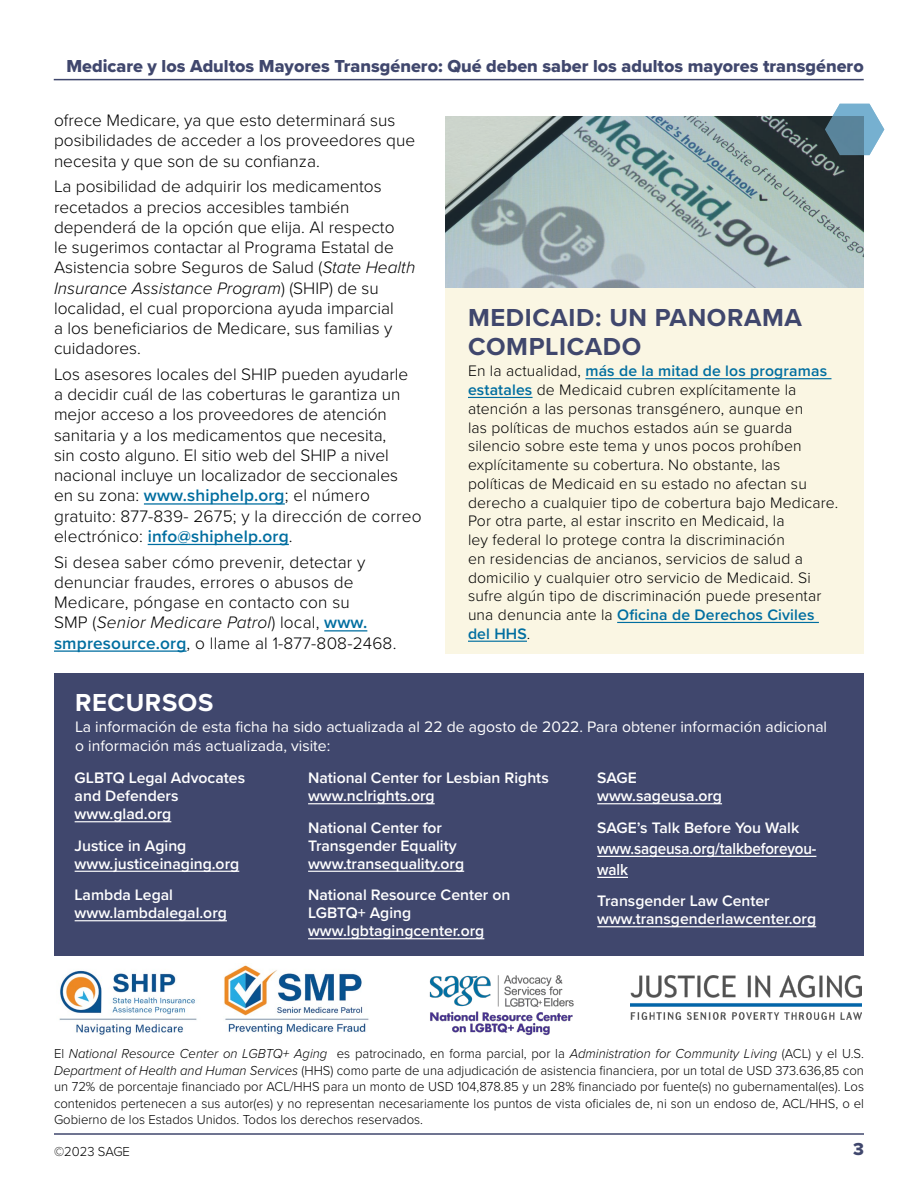
<style>
.page{position:relative;width:918px;height:1188px;background:#fff}
.page>*{position:absolute;margin:0;border:0;box-sizing:border-box;transform-origin:0 0}
.t1{font:700 25.5px/28.5px "Proxima Nova";letter-spacing:.025em;color:#40476d}
.t2{font:700 25.5px "Proxima Nova";letter-spacing:.025em;color:#fff}
.t3{font:18px "Proxima Nova Extrabld";color:#40476d}
.t4{font:300 17.25px/20.2px "Proxima Nova";color:#000}
.t5{font:600 16.5px/21px "Proxima Nova";letter-spacing:-.01em;color:#fff;scale:.92 1}
.t6{font:300 15.75px/18.8px "Proxima Nova";letter-spacing:.01em;color:#000}
.t7{font:600 15.75px/18px "Proxima Nova";color:#fff}
.t8{font:15.75px/18.8px "Proxima Nova";color:#fff}
.t9{font:300 13.5px/16.5px "Proxima Nova";color:#000;text-align:justify}
.s1{font-style:italic}
.s2{font-weight:600;color:#006ea0}
</style>
<div class="page">
<div style="left:446px;top:281px;width:418px;height:372px;background:#faf6e3"></div>
<img style="left:630px;top:975px;width:231px;height:45px">
<img style="left:59px;top:965px;width:310px;height:70px">
<img style="left:429px;top:975px;width:145px;height:61px">
<hr style="left:54px;top:79px;width:810px;height:1px;background:#40476d">
<hr style="left:54px;top:1133px;width:810px;height:2px;background:#40476d">
<hr style="left:585px;top:378px;width:247px;height:1px;background:#006ea0">
<hr style="left:468px;top:397px;width:65px;height:1px;background:#006ea0">
<hr style="left:617px;top:622px;width:202px;height:1px;background:#006ea0">
<hr style="left:468px;top:641px;width:59px;height:1px;background:#006ea0">
<hr style="left:144px;top:503px;width:141px;height:2px;background:#006ea0">
<hr style="left:148px;top:544px;width:141px;height:1px;background:#006ea0">
<hr style="left:324px;top:630px;width:43px;height:2px;background:#006ea0">
<hr style="left:54px;top:650px;width:133px;height:2px;background:#006ea0">
<div style="left:54px;top:673px;width:810px;height:282px;background:#40476d"></div>
<svg style="left:446px;top:116px;width:418px;height:171px"></svg>
<hr style="left:75px;top:821px;width:96px;height:1px;background:#fff">
<hr style="left:75px;top:871px;width:164px;height:1px;background:#fff">
<hr style="left:75px;top:920px;width:152px;height:1px;background:#fff">
<svg style="left:825px;top:104px;width:59px;height:51px"></svg>
<hr style="left:308px;top:803px;width:127px;height:1px;background:#fff">
<hr style="left:308px;top:871px;width:156px;height:1px;background:#fff">
<hr style="left:308px;top:938px;width:176px;height:1px;background:#fff">
<hr style="left:597px;top:803px;width:125px;height:1px;background:#fff">
<hr style="left:597px;top:856px;width:219px;height:1px;background:#fff">
<hr style="left:597px;top:877px;width:31px;height:1px;background:#fff">
<hr style="left:597px;top:926px;width:219px;height:1px;background:#fff">
<p class="t3" style="left:66px;top:53px;width:799px">Medicare y los Adultos Mayores Transgénero: Qué deben saber los adultos mayores transgénero</p>
<p class="t4" style="left:54px;top:109px;width:363px">ofrece Medicare, ya que esto determinará sus posibilidades de acceder a los proveedores que necesita y que son de su confianza.</p>
<p class="t4" style="left:54px;top:175px;width:363px">La posibilidad de adquirir los medicamentos recetados a precios accesibles también dependerá de la opción que elija. Al respecto<br>le sugerimos contactar al Programa Estatal de Asistencia sobre Seguros de Salud (<span class="s1">State Health Insurance Assistance Program</span>) (SHIP) de su localidad, el cual proporciona ayuda imparcial<br>a los beneficiarios de Medicare, sus familias y cuidadores.</p>
<p class="t4" style="left:54px;top:363px;width:369px">Los asesores locales del SHIP pueden ayudarle<br>a decidir cuál de las coberturas le garantiza un mejor acceso a los proveedores de atención sanitaria y a los medicamentos que necesita,<br>sin costo alguno. El sitio web del SHIP a nivel nacional incluye un localizador de seccionales en su zona: <span class="s2">www.shiphelp.org</span>; el número gratuito: 877-839- 2675; y la dirección de correo electrónico: <span class="s2">info@shiphelp.org</span>.</p>
<p class="t4" style="left:54px;top:551px;width:344px">Si desea saber cómo prevenir, detectar y denunciar fraudes, errores o abusos de Medicare, póngase en contacto con su<br>SMP (<span class="s1">Senior Medicare Patrol</span>) local, <span class="s2">www. smpresource.org</span>, o llame al 1-877-808-2468.</p>
<h1 class="t1" style="left:468px;top:303px;width:336px">MEDICAID: UN PANORAMA<br>COMPLICADO</h1>
<p class="t6" style="left:468px;top:361px;width:372px">En la actualidad, <span class="s2">más de la mitad de los programas estatales</span> de Medicaid cubren explícitamente la atención a las personas transgénero, aunque en<br>las políticas de muchos estados aún se guarda silencio sobre este tema y unos pocos prohíben explícitamente su cobertura. No obstante, las políticas de Medicaid en su estado no afectan su derecho a cualquier tipo de cobertura bajo Medicare.<br>Por otra parte, al estar inscrito en Medicaid, la<br>ley federal lo protege contra la discriminación<br>en residencias de ancianos, servicios de salud a domicilio y cualquier otro servicio de Medicaid. Si sufre algún tipo de discriminación puede presentar una denuncia ante la <span class="s2">Oficina de Derechos Civiles del HHS</span>.</p>
<h1 class="t2" style="left:75px;top:683px;width:140px">RECURSOS</h1>
<p class="t8" style="left:75px;top:717px;width:754px">La información de esta ficha ha sido actualizada al 22 de agosto de 2022. Para obtener información adicional o información más actualizada, visite:</p>
<p class="t7" style="left:75px;top:769px;width:172px">GLBTQ Legal Advocates and Defenders www.glad.org</p>
<p class="t7" style="left:75px;top:836px;width:166px">Justice in Aging www.justiceinaging.org</p>
<p class="t7" style="left:75px;top:886px;width:154px">Lambda Legal www.lambdalegal.org</p>
<p class="t7" style="left:308px;top:769px;width:242px">National Center for Lesbian Rights www.nclrights.org</p>
<p class="t7" style="left:308px;top:818px;width:158px">National Center for<br>Transgender Equality www.transequality.org</p>
<p class="t7" style="left:308px;top:886px;width:204px">National Resource Center on<br>LGBTQ+ Aging www.lgbtagingcenter.org</p>
<p class="t7" style="left:597px;top:769px;width:126px">SAGE www.sageusa.org</p>
<p class="t7" style="left:597px;top:818px;width:204px">SAGE’s Talk Before You Walk</p>
<p class="t5" style="left:597px;top:837px;width:240px">www.sageusa.org/talkbeforeyou&shy;walk</p>
<p class="t7" style="left:597px;top:892px;width:220px">Transgender Law Center www.transgenderlawcenter.org</p>
<p class="t9" style="left:54px;top:1045px;width:812px">El <span class="s1">National Resource Center on LGBTQ+ Aging</span> es patrocinado, en forma parcial, por la <span class="s1">Administration for Community Living</span> (ACL) y el U.S.<br><span class="s1">Department of Health and Human Services</span> (HHS) como parte de una adjudicación de asistencia financiera, por un total de USD 373.636,85 con un 72% de porcentaje financiado por ACL/HHS para un monto de USD 104,878.85 y un 28% financiado por fuente(s) no gubernamental(es). Los contenidos pertenecen a sus autor(es) y no representan necesariamente los puntos de vista oficiales de, ni son un endoso de, ACL/HHS, o el Gobierno de los Estados Unidos. Todos los derechos reservados.</p>
<p class="t3" style="left:853px;top:1136px;width:12px">3</p>
<p class="t9" style="left:54px;top:1143px;width:78px">©2023 SAGE</p>
</div>
